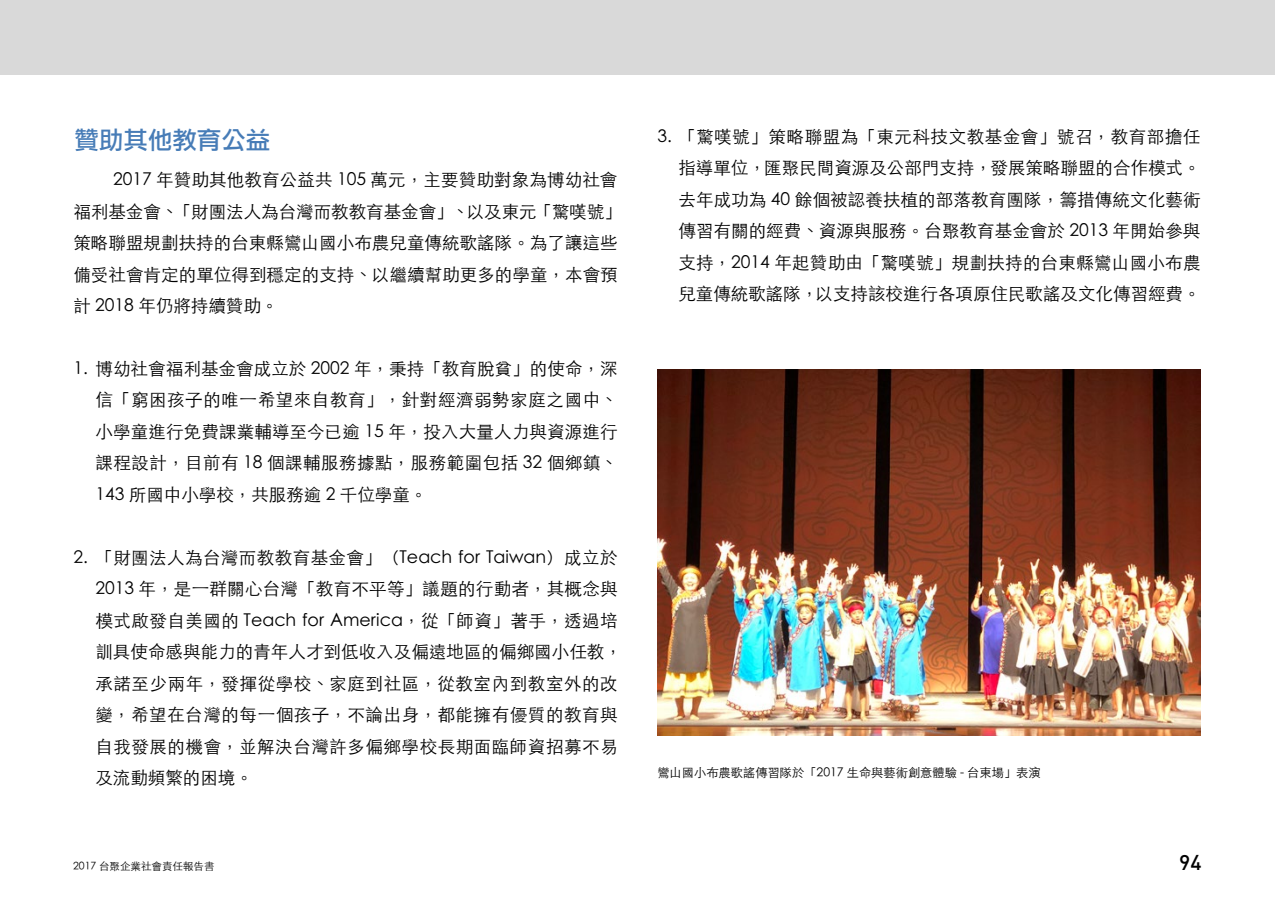
<style>
.page{position:relative;width:1275px;height:903px;background:#fff}
.page>*{position:absolute;margin:0;border:0;box-sizing:border-box;transform-origin:0 0}
.t1{font:24.5px "Li Gothic Med";color:#477cb7}
.t2{font:500 21px "DIN";color:#000}
.t3{font:300 17.5px/31.5px "ST Heiti TC";letter-spacing:.005em;color:#000;text-align:justify}
.t4{font:300 17.5px/31.5px "ST Heiti TC";letter-spacing:.03em;color:#000}
.t5{font:300 17.5px "ST Heiti TC";letter-spacing:.025em;color:#000}
.t6{font:300 12.25px "ST Heiti TC";color:#000}
.t7{font:300 10.5px "ST Heiti TC";color:#000}
</style>
<div class="page">
<img style="left:657px;top:370px;width:543px;height:365px">
<div style="left:0;top:0;width:1275px;height:74px;background:#d9d9d9"></div>
<h1 class="t1" style="left:74px;top:128px;width:197px">贊助其他教育公益</h1>
<p class="t3" style="left:73px;top:162px;width:550px;text-align:left;text-indent:40px">2017 年贊助其他教育公益共 105 萬元，主要贊助對象為博幼社會福利基金會、「財團法人為台灣而教教育基金會」、以及東元「驚嘆號」策略聯盟規劃扶持的台東縣鸞山國小布農兒童傳統歌謠隊。為了讓這些備受社會肯定的單位得到穩定的支持、以繼續幫助更多的學童，本會預計 2018 年仍將持續贊助。</p>
<p class="t3" style="left:73px;top:351px;width:546px">1. 博幼社會福利基金會成立於 2002 年，秉持「教育脫貧」的使命，深</p>
<p class="t3" style="left:95px;top:382px;width:524px">信「窮困孩子的唯一希望來自教育」，針對經濟弱勢家庭之國中、小學童進行免費課業輔導至今已逾 15 年，投入大量人力與資源進行課程設計，目前有 18 個課輔服務據點，服務範圍包括 32 個鄉鎮、143 所國中小學校，共服務逾 2 千位學童。</p>
<p class="t5" style="left:73px;top:542px;width:546px">2. 「財團法人為台灣而教教育基金會」（Teach for Taiwan）成立於</p>
<p class="t4" style="left:95px;top:571px;width:528px">2013 年，是一群關心台灣「教育不平等」議題的行動者，其概念與模式啟發自美國的 Teach for America，從「師資」著手，透過培訓具使命感與能力的青年人才到低收入及偏遠地區的偏鄉國小任教，承諾至少兩年，發揮從學校、家庭到社區，從教室內到教室外的改變，希望在台灣的每一個孩子，不論出身，都能擁有優質的教育與自我發展的機會，並解決台灣許多偏鄉學校長期面臨師資招募不易及流動頻繁的困境。</p>
<p class="t4" style="left:657px;top:119px;width:545px">3. 「驚嘆號」策略聯盟為「東元科技文教基金會」號召，教育部擔任</p>
<p class="t3" style="left:678px;top:150px;width:524px">指導單位，匯聚民間資源及公部門支持，發展策略聯盟的合作模式。去年成功為 40 餘個被認養扶植的部落教育團隊，籌措傳統文化藝術傳習有關的經費、資源與服務。台聚教育基金會於 2013 年開始參與支持，2014 年起贊助由「驚嘆號」規劃扶持的台東縣鸞山國小布農兒童傳統歌謠隊，以支持該校進行各項原住民歌謠及文化傳習經費。</p>
<p class="t6" style="left:657px;top:762px;width:385px">鸞山國小布農歌謠傳習隊於「2017 生命與藝術創意體驗 - 台東場」表演</p>
<p class="t7" style="left:73px;top:857px;width:143px">2017 台聚企業社會責任報告書</p>
<p class="t2" style="left:1179px;top:849px;width:24px">94</p>
</div>
